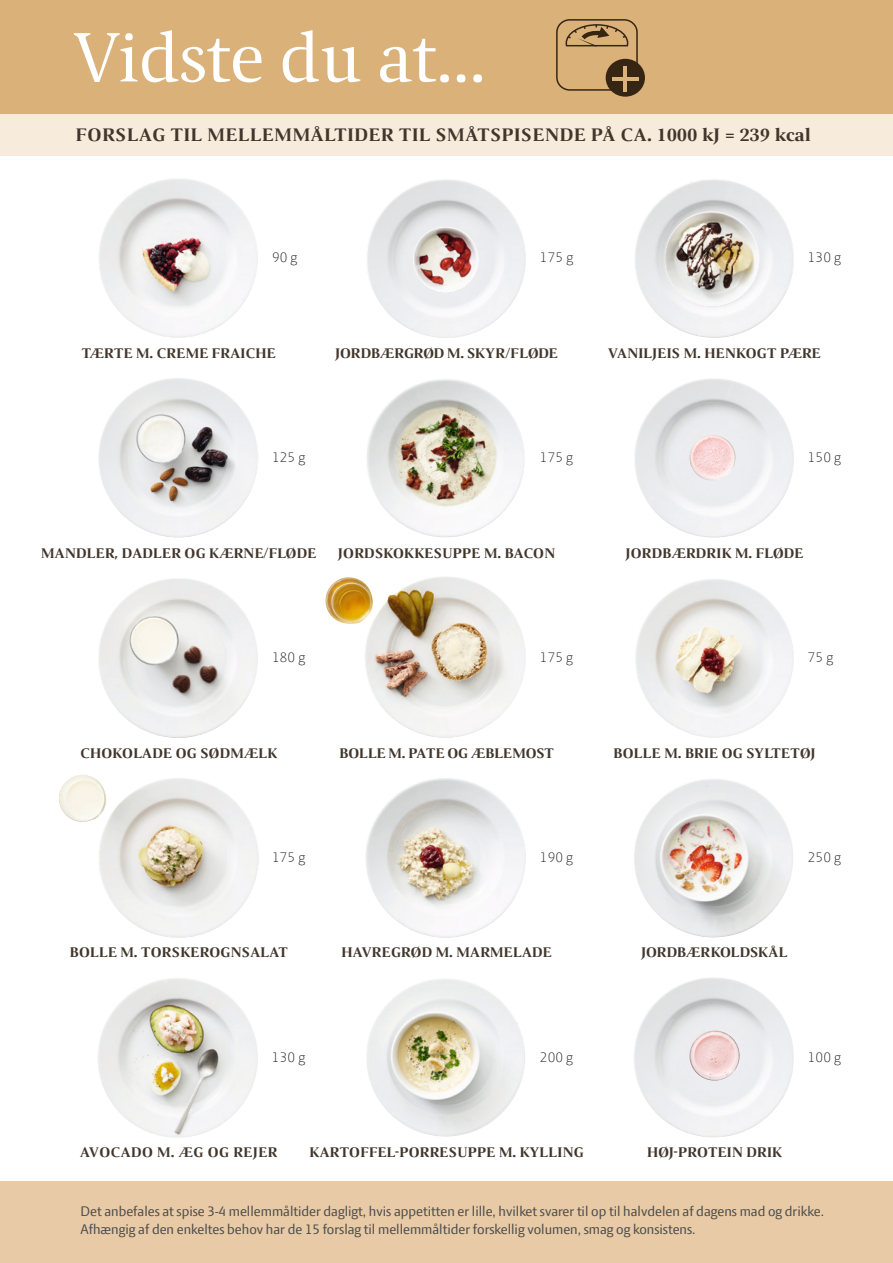
<style>
.page{position:relative;width:893px;height:1263px;background:#fff}
.page>*{position:absolute;margin:0;border:0;box-sizing:border-box;transform-origin:0 0}
.t1{font:75px "Press Serif";color:#fff}
.t2{font:700 19.5px "Press Serif";letter-spacing:.045em;color:#41362c}
.t3{font:700 15px "Press Serif";letter-spacing:.025em;color:#41362c}
.t4{font:15px/18px "LF Press Sans";color:#4e4e4d}
.t5{font:300 15px "LF Press Sans";letter-spacing:.02em;color:#151616}
.t6{font:700 15px "Press Serif";letter-spacing:.005em;color:#41362c}
.t7{font:700 15px "Press Serif";color:#41362c}
.t8{font:700 15px "Press Serif";letter-spacing:.045em;color:#41362c}
</style>
<div class="page">
<img style="left:634px;top:978px;width:160px;height:159px">
<img style="left:689px;top:1030px;width:51px;height:50px;border-radius:25px">
<img style="left:367px;top:979px;width:158px;height:158px">
<img style="left:97px;top:977px;width:161px;height:161px;border-radius:80px">
<img style="left:634px;top:779px;width:159px;height:158px">
<img style="left:365px;top:777px;width:161px;height:161px;border-radius:80px">
<img style="left:99px;top:778px;width:160px;height:160px">
<img style="left:59px;top:775px;width:48px;height:47px">
<img style="left:635px;top:579px;width:159px;height:159px">
<img style="left:99px;top:579px;width:159px;height:159px">
<img style="left:634px;top:379px;width:160px;height:158px">
<img style="left:689px;top:435px;width:46px;height:46px">
<img style="left:367px;top:379px;width:157px;height:158px">
<img style="left:98px;top:378px;width:160px;height:160px">
<img style="left:635px;top:180px;width:159px;height:158px">
<img style="left:664px;top:211px;width:96px;height:96px;border-radius:47px">
<img style="left:367px;top:180px;width:159px;height:158px">
<img style="left:412px;top:227px;width:67px;height:67px">
<div style="left:0;top:0;width:893px;height:155px;background:#f7ebdb"></div>
<div style="left:0;top:0;width:893px;height:114px;background:#dab179"></div>
<div style="left:0;top:1181px;width:893px;height:82px;background:#e8cba6"></div>
<div style="left:556px;top:19px;width:82px;height:72px;border:2px solid #41362c;border-radius:13px"></div>
<svg style="left:565px;top:24px;width:64px;height:23px"></svg>
<svg style="left:606px;top:59px;width:39px;height:38px"></svg>
<hr style="left:624px;top:66px;width:3px;height:25px;background:#fff">
<hr style="left:612px;top:77px;width:27px;height:3px;background:#fff">
<img style="left:99px;top:179px;width:159px;height:159px">
<img style="left:365px;top:577px;width:161px;height:161px">
<img style="left:325px;top:577px;width:49px;height:48px">
<h1 class="t1" style="left:73px;top:18px;width:414px">Vidste du at...</h1>
<h2 class="t2" style="left:76px;top:125px;width:736px">FORSLAG TIL MELLEMMÅLTIDER TIL SMÅTSPISENDE PÅ CA. 1000 kJ = 239 kcal</h2>
<p class="t5" style="left:272px;top:249px;width:27px">90 g</p>
<p class="t5" style="left:540px;top:249px;width:35px">175 g</p>
<p class="t5" style="left:808px;top:249px;width:35px">130 g</p>
<p class="t3" style="left:82px;top:345px;width:196px">TÆRTE M. CREME FRAICHE</p>
<p class="t7" style="left:335px;top:345px;width:224px">JORDBÆRGRØD M. SKYR/FLØDE</p>
<p class="t3" style="left:608px;top:345px;width:214px">VANILJEIS M. HENKOGT PÆRE</p>
<p class="t5" style="left:272px;top:448px;width:35px">125 g</p>
<p class="t5" style="left:540px;top:448px;width:35px">175 g</p>
<p class="t5" style="left:808px;top:448px;width:35px">150 g</p>
<p class="t3" style="left:41px;top:545px;width:277px">MANDLER, DADLER OG KÆRNE/FLØDE</p>
<p class="t3" style="left:338px;top:545px;width:218px">JORDSKOKKESUPPE M. BACON</p>
<p class="t3" style="left:626px;top:545px;width:179px">JORDBÆRDRIK M. FLØDE</p>
<p class="t5" style="left:272px;top:648px;width:35px">180 g</p>
<p class="t5" style="left:540px;top:648px;width:35px">175 g</p>
<p class="t5" style="left:808px;top:648px;width:27px">75 g</p>
<p class="t3" style="left:80px;top:745px;width:198px">CHOKOLADE OG SØDMÆLK</p>
<p class="t6" style="left:339px;top:745px;width:216px">BOLLE M. PATE OG ÆBLEMOST</p>
<p class="t3" style="left:614px;top:745px;width:203px">BOLLE M. BRIE OG SYLTETØJ</p>
<p class="t5" style="left:272px;top:848px;width:35px">175 g</p>
<p class="t5" style="left:540px;top:848px;width:35px">190 g</p>
<p class="t5" style="left:808px;top:848px;width:35px">250 g</p>
<p class="t3" style="left:70px;top:945px;width:219px">BOLLE M. TORSKEROGNSALAT</p>
<p class="t3" style="left:341px;top:945px;width:212px">HAVREGRØD M. MARMELADE</p>
<p class="t6" style="left:642px;top:945px;width:147px">JORDBÆRKOLDSKÅL</p>
<p class="t5" style="left:272px;top:1048px;width:35px">130 g</p>
<p class="t5" style="left:540px;top:1048px;width:35px">200 g</p>
<p class="t5" style="left:808px;top:1048px;width:35px">100 g</p>
<p class="t8" style="left:80px;top:1144px;width:199px">AVOCADO M. ÆG OG REJER</p>
<p class="t3" style="left:310px;top:1144px;width:276px">KARTOFFEL-PORRESUPPE M. KYLLING</p>
<p class="t3" style="left:647px;top:1144px;width:136px">HØJ-PROTEIN DRIK</p>
<p class="t4" style="left:81px;top:1202px;width:745px">Det anbefales at spise 3-4 mellemmåltider dagligt, hvis appetitten er lille, hvilket svarer til op til halvdelen af dagens mad og drikke.<br>Afhængig af den enkeltes behov har de 15 forslag til mellemmåltider forskellig volumen, smag og konsistens.</p>
</div>
